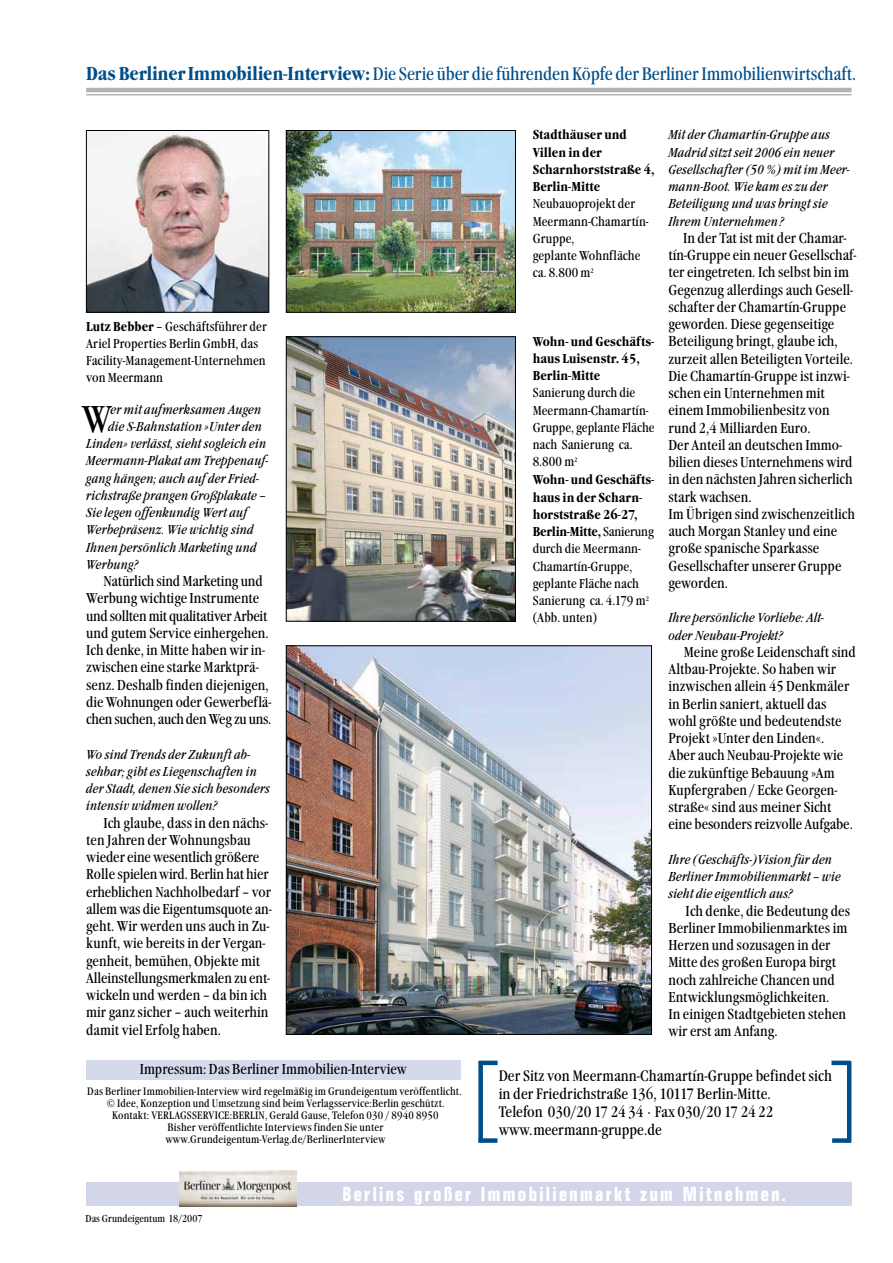
<style>
.page{position:relative;width:893px;height:1263px;background:#fff}
.page>*{position:absolute;margin:0;border:0;box-sizing:border-box;transform-origin:0 0}
.t1{font:condensed 39px "Garamond Itc T";color:#000}
.t2{font:19.35px "Folio SB Bol Con+QPDMMS";letter-spacing:.12em;color:#fff}
.t3{font:condensed 18.75px "Garamond Itc T";letter-spacing:-.005em;color:#004e89}
.t4{font:condensed 15.75px/17.9px "Garamond Itc T";letter-spacing:.005em;color:#000}
.t5{font:condensed 15px/17.2px "Garamond Itc T";letter-spacing:.005em;color:#000}
.t6{font:italic condensed 13.5px/17.2px "Garamond Itc T";letter-spacing:.005em;color:#000}
.t7{font:condensed 13.5px/17.2px "Garamond Itc T";letter-spacing:.005em;color:#000}
.t8{font:700 condensed 13.5px/17.2px "Garamond Itc T";letter-spacing:.005em;color:#000}
.t9{font:condensed 11.25px/12px "Garamond Itc T";letter-spacing:.015em;color:#000;text-align:center}
.t10{font:condensed 10.5px "Garamond Itc T";letter-spacing:.005em;color:#000}
.s1{font-weight:700;font-size:19.5px}
.s2{font-weight:700}
</style>
<div class="page">
<img style="left:85px;top:87px;width:767px;height:1120px">
<p class="t3" style="left:86px;top:62px;width:771px"><span class="s1">Das BerlinerImmobilien-Interview:</span> Die Serie über die führenden Köpfe der Berliner Immobilienwirtschaft.</p>
<p class="t7" style="left:86px;top:318px;width:182px"><span class="s2">Lutz Bebber</span> – Geschäftsführer der<br>Ariel Properties Berlin GmbH, das<br>Facility-Management-Unternehmen von Meermann</p>
<h1 class="t1" style="left:82px;top:396px;width:32px">W</h1>
<p class="t6" style="left:111px;top:400px;width:152px">er mit aufmerksamen Augen</p>
<p class="t6" style="left:108px;top:418px;width:155px">die S-Bahnstation »Unter den</p>
<p class="t6" style="left:86px;top:435px;width:182px">Linden» verlässt, sieht sogleich ein</p>
<p class="t6" style="left:86px;top:452px;width:184px">Meermann-Plakat am Treppenauf-</p>
<p class="t6" style="left:86px;top:469px;width:175px">gang hängen; auch auf der Fried-</p>
<p class="t6" style="left:86px;top:487px;width:181px">richstraße prangen Großplakate –</p>
<p class="t6" style="left:86px;top:504px;width:163px">Sie legen offenkundig Wert auf</p>
<p class="t6" style="left:86px;top:521px;width:169px">Werbepräsenz. Wie wichtig sind</p>
<p class="t6" style="left:86px;top:538px;width:172px">Ihnen persönlich Marketing und</p>
<p class="t6" style="left:86px;top:556px;width:54px">Werbung?</p>
<p class="t5" style="left:86px;top:572px;width:187px;text-indent:17px">Natürlich sind Marketing und<br>Werbung wichtige Instrumente und sollten mit qualitativer Arbeit und gutem Service einhergehen.<br>Ich denke, in Mitte haben wir in&shy;zwischen eine starke Marktprä&shy;senz. Deshalb finden diejenigen, die Wohnungen oder Gewerbeflä&shy;chen suchen, auch den Weg zu uns.</p>
<p class="t6" style="left:86px;top:745px;width:185px">Wo sind Trends der Zukunft ab&shy;sehbar; gibt es Liegenschaften in der Stadt, denen Sie sich besonders intensiv widmen wollen?</p>
<p class="t5" style="left:86px;top:814px;width:187px;text-indent:17px">Ich glaube, dass in den nächs&shy;ten Jahren der Wohnungsbau wieder eine wesentlich größere<br>Rolle spielen wird. Berlin hat hier erheblichen Nachholbedarf – vor allem was die Eigentumsquote an&shy;geht. Wir werden uns auch in Zu&shy;kunft, wie bereits in der Vergan&shy;genheit, bemühen, Objekte mit<br>Alleinstellungsmerkmalen zu ent&shy;wickeln und werden – da bin ich mir ganz sicher – auch weiterhin damit viel Erfolg haben.</p>
<p class="t5" style="left:140px;top:1060px;width:269px">Impressum: Das Berliner Immobilien-Interview</p>
<p class="t9" style="left:87px;top:1085px;width:376px">Das Berliner Immobilien-Interview wird regelmäßig im Grundeigentum veröffentlicht. © Idee, Konzeption und Umsetzung sind beim Verlagsservice:Berlin geschützt.<br>Kontakt: VERLAGSSERVICE:BERLIN, Gerald Gause, Telefon 030 / 8940 8950<br>Bisher veröffentlichte Interviews finden Sie unter www.Grundeigentum-Verlag.de/BerlinerInterview</p>
<p class="t8" style="left:533px;top:126px;width:123px">Stadthäuser und<br>Villen in der<br>Scharnhorststraße 4,<br>Berlin-Mitte</p>
<p class="t7" style="left:533px;top:195px;width:117px">Neubauoprojekt der<br>Meermann-Chamartín-<br>Gruppe,<br>geplante Wohnfläche ca. 8.800 m<sup>2</sup></p>
<p class="t8" style="left:533px;top:332px;width:123px">Wohn- und Geschäfts&shy;haus Luisenstr. 45,<br>Berlin-Mitte</p>
<p class="t7" style="left:533px;top:384px;width:123px">Sanierung durch die<br>Meermann-Chamartín-<br>Gruppe, geplante Fläche nach Sanierung ca.<br>8.800 m<sup>2<br></sup><span class="s2">Wohn- und Geschäfts&shy;haus in der Scharn&shy;horststraße 26-27,<br>Berlin-Mitte,</span> Sanierung durch die Meermann-<br>Chamartín-Gruppe, geplante Fläche nach<br>Sanierung ca. 4.179 m<sup>2 </sup>(Abb. unten)</p>
<p class="t6" style="left:668px;top:126px;width:183px">Mit der Chamartín-Gruppe aus<br>Madrid sitzt seit 2006 ein neuer<br>Gesellschafter (50 %) mit im Meer&shy;mann-Boot. Wie kam es zu der<br>Beteiligung und was bringt sie<br>Ihrem Unternehmen?</p>
<p class="t5" style="left:668px;top:229px;width:190px;text-indent:15px">In der Tat ist mit der Chamar&shy;tín-Gruppe ein neuer Gesellschaf&shy;ter eingetreten. Ich selbst bin im<br>Gegenzug allerdings auch Gesell&shy;schafter der Chamartín-Gruppe geworden. Diese gegenseitige<br>Beteiligung bringt, glaube ich, zurzeit allen Beteiligten Vorteile.<br>Die Chamartín-Gruppe ist inzwi&shy;schen ein Unternehmen mit einem Immobilienbesitz von rund 2,4 Milliarden Euro.<br>Der Anteil an deutschen Immo&shy;bilien dieses Unternehmens wird in den nächsten Jahren sicherlich stark wachsen.<br>Im Übrigen sind zwischenzeitlich auch Morgan Stanley und eine große spanische Sparkasse<br>Gesellschafter unserer Gruppe geworden.</p>
<p class="t6" style="left:668px;top:609px;width:157px">Ihre persönliche Vorliebe: Alt&shy;oder Neubau-Projekt?</p>
<p class="t5" style="left:668px;top:643px;width:189px;text-indent:15px">Meine große Leidenschaft sind<br>Altbau-Projekte. So haben wir inzwischen allein 45 Denkmäler in Berlin saniert, aktuell das wohl größte und bedeutendste<br>Projekt »Unter den Linden«.<br>Aber auch Neubau-Projekte wie die zukünftige Bebauung »Am<br>Kupfergraben / Ecke Georgen&shy;straße« sind aus meiner Sicht eine besonders reizvolle Aufgabe.</p>
<p class="t6" style="left:668px;top:851px;width:174px">Ihre (Geschäfts-)Vision für den<br>Berliner Immobilienmarkt – wie sieht die eigentlich aus?</p>
<p class="t5" style="left:668px;top:902px;width:183px;text-indent:17px">Ich denke, die Bedeutung des<br>Berliner Immobilienmarktes im<br>Herzen und sozusagen in der<br>Mitte des großen Europa birgt noch zahlreiche Chancen und<br>Entwicklungsmöglichkeiten.<br>In einigen Stadtgebieten stehen wir erst am Anfang.</p>
<p class="t4" style="left:499px;top:1067px;width:335px">Der Sitz von Meermann-Chamartín-Gruppe befindet sich in der Friedrichstraße 136, 10117 Berlin-Mitte.<br>Telefon 030/20 17 24 34 · Fax 030/20 17 24 22 www.meermann-gruppe.de</p>
<p class="t10" style="left:85px;top:1212px;width:119px">Das Grundeigentum 18/2007</p>
<p class="t2" style="left:342px;top:1182px;width:445px">Berlins großer Immobilienmarkt zum Mitnehmen.</p>
</div>
